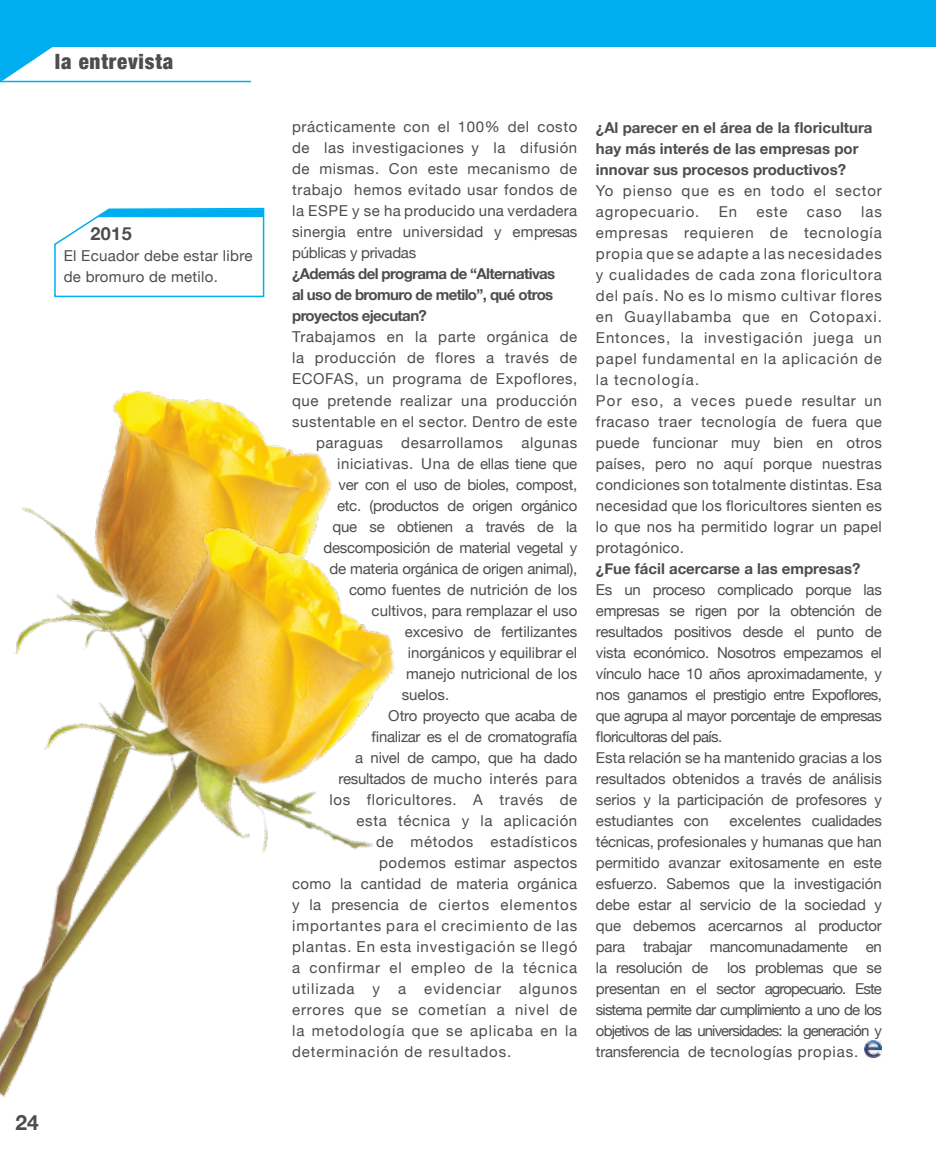
<style>
.page{position:relative;width:936px;height:1149px;background:#fff}
.page>*{position:absolute;margin:0;border:0;box-sizing:border-box;transform-origin:0 0}
.t1{font:900 condensed 21px "Helvetica Neue";letter-spacing:.04em;color:#4d4d4f}
.t2{font:700 21px "Helvetica Neue";color:#4d4d4f}
.t3{font:700 18px "Helvetica Neue";color:#4d4d4f}
.t4{font:15px/21px "Helvetica Neue";letter-spacing:.06em;color:#4d4d4f}
.t5{font:15px/21px "Helvetica Neue";letter-spacing:.02em;color:#4d4d4f;text-align:justify}
.t6{font:15px/21px "Helvetica Neue";letter-spacing:-.02em;color:#4d4d4f}
.t7{font:15px "Helvetica Neue";letter-spacing:.04em;color:#4d4d4f}
.t8{font:700 15px/21px "Helvetica Neue";color:#4d4d4f}
.t9{font:15px "Helvetica Neue";color:#4d4d4f}
.t10{font:700 15px/21px "Helvetica Neue";letter-spacing:-.04em;color:#4d4d4f}
</style>
<div class="page">
<div style="left:0;top:0;width:935px;height:46px;background:#00aeef"></div>
<svg style="left:0;top:46px;width:56px;height:35px"></svg>
<hr style="left:0;top:81px;width:251px;height:1px;background:#00aeef">
<img style="left:864px;top:1040px;width:17px;height:17px">
<img style="left:113px;top:390px;width:166px;height:56px">
<img style="left:0;top:446px;width:395px;height:651px">
<svg style="left:54px;top:207px;width:211px;height:91px"></svg>
<h1 class="t1" style="left:55px;top:44px;width:120px">la entrevista</h1>
<p class="t3" style="left:91px;top:219px;width:43px">2015</p>
<p class="t5" style="left:64px;top:246px;width:190px">El Ecuador debe estar libre de bromuro de metilo.</p>
<h1 class="t2" style="left:15px;top:1105px;width:25px">24</h1>
<p class="t5" style="left:292px;top:117px;width:287px">prácticamente con el 100% del costo de las investigaciones y la difusión de mismas. Con este mecanismo de trabajo hemos evitado usar fondos de la ESPE y se ha producido una verdadera sinergia entre universidad y empresas públicas y privadas</p>
<p class="t10" style="left:292px;top:264px;width:265px">¿Además del programa de “Alternativas al uso de bromuro de metilo”, qué otros proyectos ejecutan?</p>
<p class="t7" style="left:292px;top:326px;width:287px">Trabajamos en la parte orgánica de</p>
<p class="t7" style="left:292px;top:347px;width:287px">la producción de flores a través de</p>
<p class="t7" style="left:292px;top:368px;width:287px">ECOFAS, un programa de Expoflores,</p>
<p class="t7" style="left:292px;top:389px;width:287px">que pretende realizar una producción</p>
<p class="t7" style="left:292px;top:410px;width:286px">sustentable en el sector. Dentro de este</p>
<p class="t7" style="left:316px;top:431px;width:263px">paraguas desarrollamos algunas</p>
<p class="t7" style="left:337px;top:452px;width:241px">iniciativas. Una de ellas tiene que</p>
<p class="t6" style="left:338px;top:474px;width:240px">ver con el uso de bioles, compost,</p>
<p class="t6" style="left:337px;top:495px;width:241px">etc. (productos de origen orgánico</p>
<p class="t6" style="left:332px;top:516px;width:246px">que se obtienen a través de la</p>
<p class="t6" style="left:323px;top:537px;width:255px">descomposición de material vegetal y</p>
<p class="t6" style="left:329px;top:558px;width:249px">de materia orgánica de origen animal),</p>
<p class="t9" style="left:349px;top:578px;width:230px">como fuentes de nutrición de los</p>
<p class="t9" style="left:371px;top:599px;width:207px">cultivos, para remplazar el uso</p>
<p class="t9" style="left:404px;top:620px;width:174px">excesivo de fertilizantes</p>
<p class="t9" style="left:407px;top:641px;width:171px">inorgánicos y equilibrar el</p>
<p class="t9" style="left:406px;top:662px;width:172px">manejo nutricional de los</p>
<p class="t5" style="left:401px;top:684px;width:49px">suelos.</p>
<p class="t6" style="left:388px;top:705px;width:191px">Otro proyecto que acaba de</p>
<p class="t6" style="left:371px;top:726px;width:207px">finalizar es el de cromatografía</p>
<p class="t6" style="left:355px;top:747px;width:224px">a nivel de campo, que ha dado</p>
<p class="t7" style="left:338px;top:767px;width:240px">resultados de mucho interés para</p>
<p class="t7" style="left:329px;top:788px;width:249px">los floricultores. A través de</p>
<p class="t7" style="left:356px;top:809px;width:222px">esta técnica y la aplicación</p>
<p class="t7" style="left:376px;top:830px;width:202px">de métodos estadísticos</p>
<p class="t5" style="left:379px;top:852px;width:200px">podemos estimar aspectos</p>
<p class="t5" style="left:292px;top:873px;width:287px">como la cantidad de materia orgánica</p>
<p class="t4" style="left:292px;top:894px;width:287px">y la presencia de ciertos elementos</p>
<p class="t4" style="left:292px;top:915px;width:287px">importantes para el crecimiento de las</p>
<p class="t4" style="left:292px;top:936px;width:287px">plantas. En esta investigación se llegó</p>
<p class="t4" style="left:292px;top:957px;width:286px">a confirmar el empleo de la técnica</p>
<p class="t4" style="left:292px;top:978px;width:287px">utilizada y a evidenciar algunos</p>
<p class="t4" style="left:292px;top:999px;width:287px">errores que se cometían a nivel de</p>
<p class="t4" style="left:292px;top:1020px;width:287px">la metodología que se aplicaba en la</p>
<p class="t4" style="left:292px;top:1041px;width:221px">determinación de resultados.</p>
<p class="t8" style="left:596px;top:117px;width:278px">¿Al parecer en el área de la floricultura hay más interés de las empresas por innovar sus procesos productivos?</p>
<p class="t4" style="left:596px;top:181px;width:287px">Yo pienso que es en todo el sector agropecuario.</p>
<p class="t4" style="left:596px;top:202px;width:287px;text-indent:265px">las empresas requieren de tecnología propia que se adapte a las necesidades y cualidades de cada zona floricultora del país. No es lo mismo cultivar flores en Guayllabamba que en Cotopaxi.<br>Entonces, la investigación juega un papel fundamental en la aplicación de la tecnología.<br>Por eso, a veces puede resultar un fracaso traer tecnología de fuera que puede funcionar muy bien en otros países, pero no aquí porque nuestras condiciones son totalmente distintas. Esa necesidad que los floricultores sienten es lo que nos ha permitido lograr un papel protagónico.</p>
<p class="t8" style="left:596px;top:558px;width:266px">¿Fue fácil acercarse a las empresas?</p>
<p class="t6" style="left:596px;top:580px;width:287px">Es un proceso complicado porque las empresas se rigen por la obtención de resultados positivos desde el punto de vista económico. Nosotros empezamos el vínculo hace 10 años aproximadamente, y nos ganamos el prestigio entre Expoflores, que agrupa al mayor porcentaje de empresas floricultoras del país.<br>Esta relación se ha mantenido gracias a los resultados obtenidos a través de análisis serios y la participación de profesores y estudiantes con</p>
<p class="t5" style="left:718px;top:202px;width:20px">En</p>
<p class="t5" style="left:756px;top:202px;width:33px">este</p>
<p class="t5" style="left:806px;top:202px;width:36px">caso</p>
<p class="t5" style="left:596px;top:811px;width:287px;text-indent:133px">excelentes cualidades técnicas, profesionales y humanas que han permitido avanzar exitosamente en este esfuerzo. Sabemos que la investigación debe estar al servicio de la sociedad y que debemos acercarnos al productor para trabajar mancomunadamente en la resolución de los problemas que se presentan en el sector agropecuario. Este sistema permite dar cumplimiento a uno de los objetivos de las universidades: la generación y transferencia de tecnologías propias.</p>
</div>
